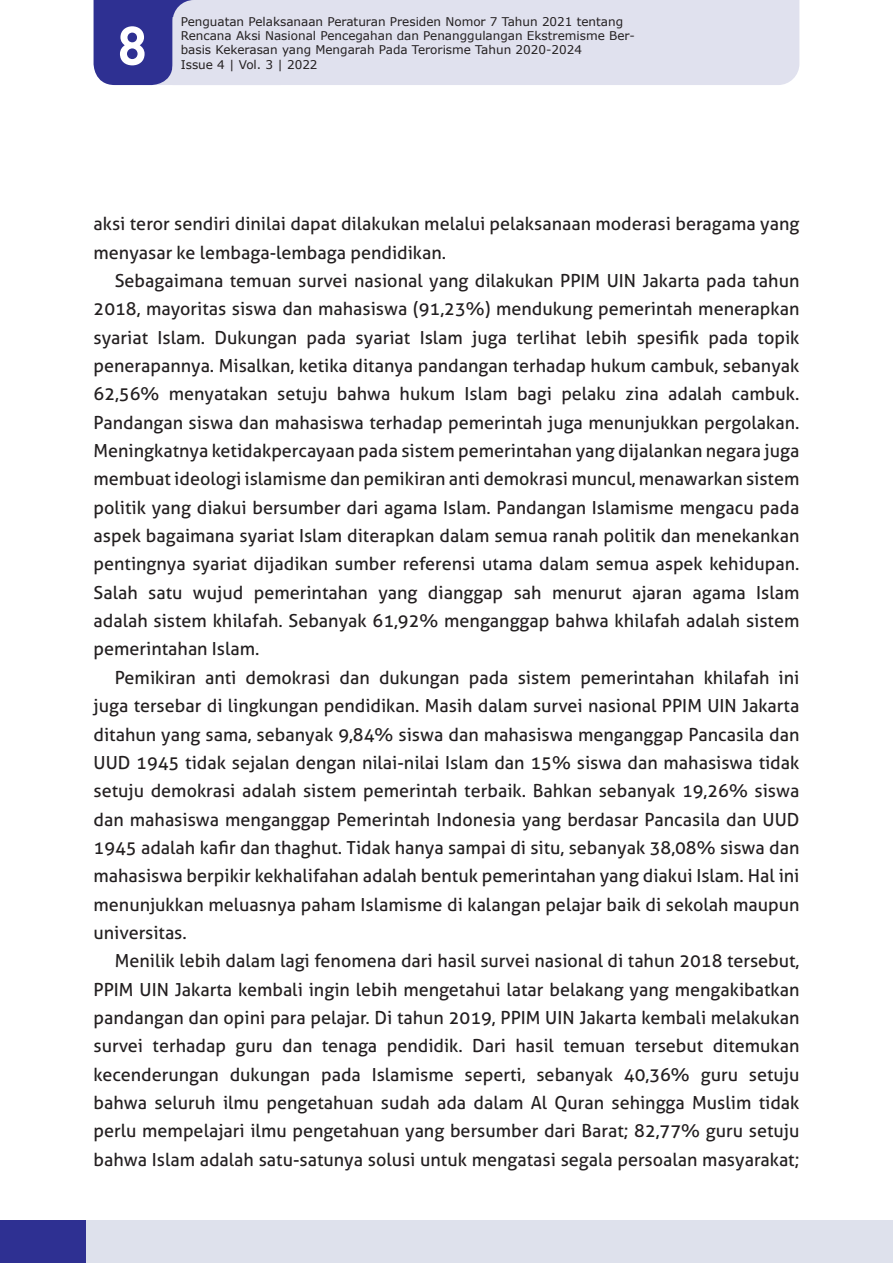
<style>
.page{position:relative;width:893px;height:1263px;background:#fff}
.page>*{position:absolute;margin:0;border:0;box-sizing:border-box;transform-origin:0 0}
.t1{font:700 54px "DINOT";color:#fff}
.ISI{font:18px/28.3px "Aller";color:#231f20;text-align:justify}
.t2{font:12px/14.4px "Verdana";color:#231f20}
</style>
<div class="page">
<div style="left:94px;top:0;width:79px;height:85px;background:#2e3092"></div>
<div style="left:143px;top:0;width:137px;height:17px;background:#2e3092"></div>
<div style="left:173px;top:0;width:626px;height:85px;background:#e0e1ee"></div>
<div style="left:0;top:1220px;width:893px;height:43px;background:#dee1ec"></div>
<div style="left:0;top:1220px;width:85px;height:43px;background:#2e3092"></div>
<h1 class="t1" style="left:118px;top:9px;width:31px">8</h1>
<p class="t2" style="left:181px;top:14px;width:456px">Penguatan Pelaksanaan Peraturan Presiden Nomor 7 Tahun 2021 tentang Rencana Aksi Nasional Pencegahan dan Penanggulangan Ekstremisme Ber&shy;basis Kekerasan yang Mengarah Pada Terorisme Tahun 2020-2024<br>Issue 4 | Vol. 3 | 2022</p>
<p class="ISI" style="left:94px;top:210px;width:707px">aksi teror sendiri dinilai dapat dilakukan melalui pelaksanaan moderasi beragama yang menyasar ke lembaga-lembaga pendidikan.</p>
<p class="ISI" style="left:94px;top:266px;width:707px;text-indent:21px">Sebagaimana temuan survei nasional yang dilakukan PPIM UIN Jakarta pada tahun 2018, mayoritas siswa dan mahasiswa (91,23%) mendukung pemerintah menerapkan syariat Islam. Dukungan pada syariat Islam juga terlihat lebih spesifik pada topik penerapannya. Misalkan, ketika ditanya pandangan terhadap hukum cambuk, sebanyak 62,56% menyatakan setuju bahwa hukum Islam bagi pelaku zina adalah cambuk.<br>Pandangan siswa dan mahasiswa terhadap pemerintah juga menunjukkan pergolakan.<br>Meningkatnya ketidakpercayaan pada sistem pemerintahan yang dijalankan negara juga membuat ideologi islamisme dan pemikiran anti demokrasi muncul, menawarkan sistem politik yang diakui bersumber dari agama Islam. Pandangan Islamisme mengacu pada aspek bagaimana syariat Islam diterapkan dalam semua ranah politik dan menekankan pentingnya syariat dijadikan sumber referensi utama dalam semua aspek kehidupan.<br>Salah satu wujud pemerintahan yang dianggap sah menurut ajaran agama Islam adalah sistem khilafah. Sebanyak 61,92% menganggap bahwa khilafah adalah sistem pemerintahan Islam.</p>
<p class="ISI" style="left:94px;top:663px;width:707px;text-indent:21px">Pemikiran anti demokrasi dan dukungan pada sistem pemerintahan khilafah ini juga tersebar di lingkungan pendidikan. Masih dalam survei nasional PPIM UIN Jakarta ditahun yang sama, sebanyak 9,84% siswa dan mahasiswa menganggap Pancasila dan UUD 1945 tidak sejalan dengan nilai-nilai Islam dan 15% siswa dan mahasiswa tidak setuju demokrasi adalah sistem pemerintah terbaik. Bahkan sebanyak 19,26% siswa dan mahasiswa menganggap Pemerintah Indonesia yang berdasar Pancasila dan UUD 1945 adalah kafir dan thaghut. Tidak hanya sampai di situ, sebanyak 38,08% siswa dan mahasiswa berpikir kekhalifahan adalah bentuk pemerintahan yang diakui Islam. Hal ini menunjukkan meluasnya paham Islamisme di kalangan pelajar baik di sekolah maupun universitas.</p>
<p class="ISI" style="left:94px;top:947px;width:707px;text-indent:21px">Menilik lebih dalam lagi fenomena dari hasil survei nasional di tahun 2018 tersebut, PPIM UIN Jakarta kembali ingin lebih mengetahui latar belakang yang mengakibatkan pandangan dan opini para pelajar. Di tahun 2019, PPIM UIN Jakarta kembali melakukan survei terhadap guru dan tenaga pendidik. Dari hasil temuan tersebut ditemukan kecenderungan dukungan pada Islamisme seperti, sebanyak 40,36% guru setuju bahwa seluruh ilmu pengetahuan sudah ada dalam Al Quran sehingga Muslim tidak perlu mempelajari ilmu pengetahuan yang bersumber dari Barat; 82,77% guru setuju bahwa Islam adalah satu-satunya solusi untuk mengatasi segala persoalan masyarakat;</p>
</div>
